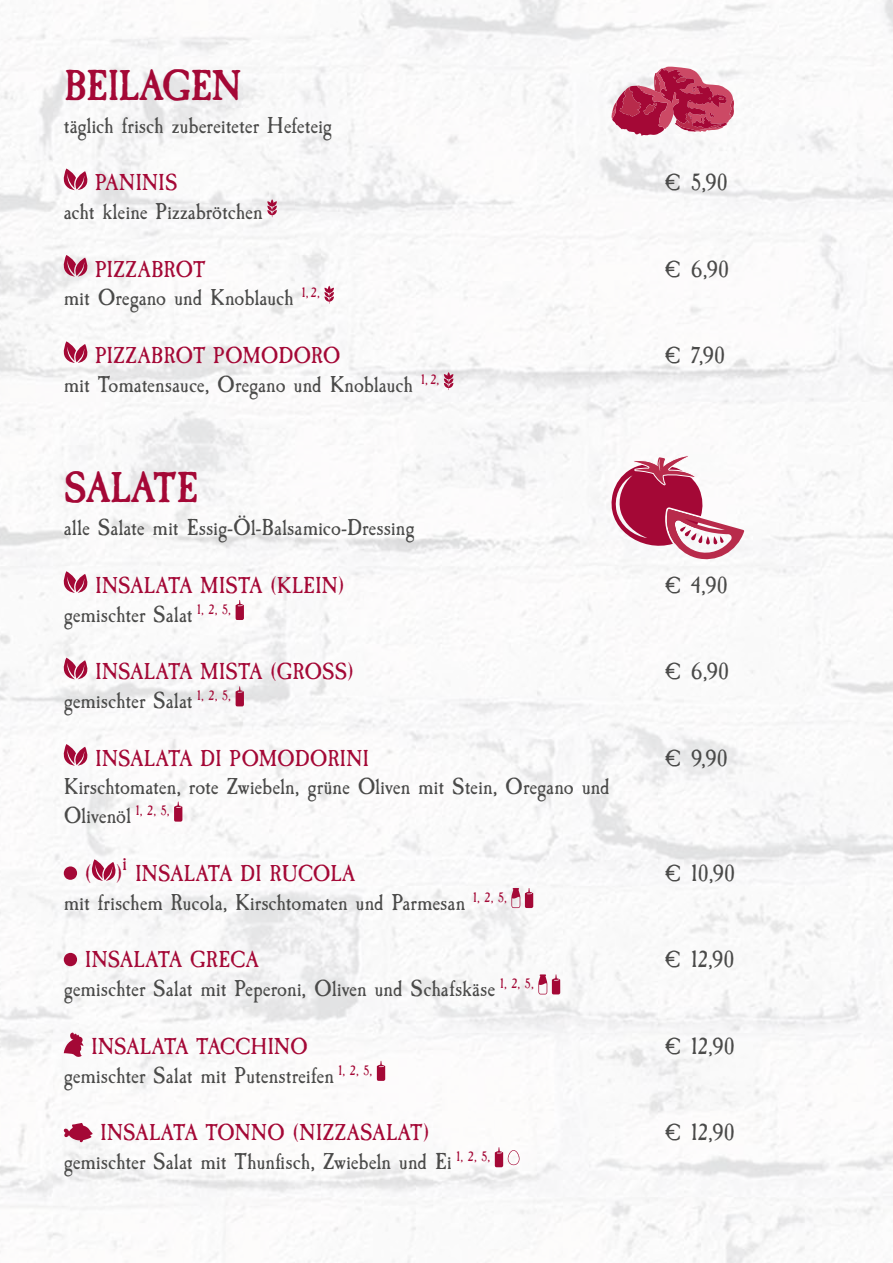
<style>
.page{position:relative;width:893px;height:1263px;background:#fff}
.page>*{position:absolute;margin:0;border:0;box-sizing:border-box;transform-origin:0 0}
.t1{font:700 45px "Caslon Antique";color:#a40836}
.t2{font:24px/28.8px "Caslon Antique";letter-spacing:-.005em;color:#4a4a49}
.t3{font:24px "Caslon Antique";color:#a40836}
</style>
<div class="page">
<svg style="left:62px;top:169px;width:27px;height:21px"></svg>
<svg style="left:267px;top:199px;width:10px;height:18px"></svg>
<svg style="left:62px;top:255px;width:27px;height:22px"></svg>
<svg style="left:324px;top:286px;width:10px;height:18px"></svg>
<svg style="left:62px;top:341px;width:27px;height:22px"></svg>
<svg style="left:444px;top:372px;width:9px;height:18px"></svg>
<svg style="left:62px;top:571px;width:27px;height:22px"></svg>
<svg style="left:236px;top:600px;width:8px;height:20px"></svg>
<svg style="left:62px;top:658px;width:27px;height:21px"></svg>
<svg style="left:236px;top:686px;width:8px;height:20px"></svg>
<svg style="left:62px;top:744px;width:27px;height:22px"></svg>
<svg style="left:174px;top:801px;width:8px;height:21px"></svg>
<svg style="left:64px;top:866px;width:13px;height:14px"></svg>
<svg style="left:90px;top:859px;width:27px;height:22px"></svg>
<svg style="left:511px;top:888px;width:22px;height:20px"></svg>
<svg style="left:64px;top:953px;width:13px;height:13px"></svg>
<svg style="left:538px;top:974px;width:22px;height:20px"></svg>
<svg style="left:64px;top:1032px;width:19px;height:25px"></svg>
<svg style="left:377px;top:1061px;width:8px;height:20px"></svg>
<svg style="left:63px;top:1123px;width:30px;height:19px"></svg>
<svg style="left:495px;top:1147px;width:25px;height:20px"></svg>
<svg style="left:603px;top:455px;width:141px;height:108px"></svg>
<svg style="left:611px;top:66px;width:123px;height:70px"></svg>
<h1 class="t1" style="left:64px;top:60px;width:179px">BEILAGEN</h1>
<p class="t2" style="left:64px;top:111px;width:270px">täglich frisch zubereiteter Hefeteig</p>
<p class="t3" style="left:95px;top:169px;width:84px">PANINIS</p>
<p class="t2" style="left:664px;top:169px;width:65px">C= 5,90</p>
<p class="t2" style="left:64px;top:198px;width:201px">acht kleine Pizzabrötchen</p>
<p class="t3" style="left:95px;top:255px;width:112px">PIZZABROT</p>
<p class="t2" style="left:665px;top:255px;width:66px">C= 6,90</p>
<p class="t2" style="left:64px;top:284px;width:258px">mit Oregano und Knoblauch <sup>1,</sup> <sup>2,</sup></p>
<p class="t3" style="left:95px;top:342px;width:247px">PIZZABROT POMODORO</p>
<p class="t2" style="left:665px;top:342px;width:62px">C= 7,90</p>
<p class="t2" style="left:64px;top:370px;width:377px">mit Tomatensauce, Oregano und Knoblauch <sup>1,</sup> <sup>2,</sup></p>
<h1 class="t1" style="left:64px;top:463px;width:135px">SALATE</h1>
<p class="t2" style="left:64px;top:514px;width:352px">alle Salate mit Essig-Öl-Balsamico-Dressing</p>
<p class="t3" style="left:95px;top:571px;width:251px">INSALATA MISTA (KLEIN)</p>
<p class="t2" style="left:665px;top:571px;width:65px">C= 4,90</p>
<p class="t2" style="left:64px;top:600px;width:169px">gemischter Salat <sup>1,</sup> <sup>2,</sup> <sup>5,</sup></p>
<p class="t3" style="left:95px;top:658px;width:260px">INSALATA MISTA (GROSS)</p>
<p class="t2" style="left:665px;top:658px;width:66px">C= 6,90</p>
<p class="t2" style="left:64px;top:687px;width:169px">gemischter Salat <sup>1,</sup> <sup>2,</sup> <sup>5,</sup></p>
<p class="t3" style="left:95px;top:744px;width:276px">INSALATA DI POMODORINI</p>
<p class="t2" style="left:665px;top:744px;width:65px">C= 9,90</p>
<p class="t2" style="left:64px;top:773px;width:548px">Kirschtomaten, rote Zwiebeln, grüne Oliven mit Stein, Oregano und<br>Olivenöl <sup>1,</sup> <sup>2,</sup> <sup>5,</sup></p>
<p class="t3" style="left:122px;top:849px;width:7px">i</p>
<p class="t3" style="left:85px;top:859px;width:39px">( )</p>
<p class="t3" style="left:135px;top:859px;width:222px">INSALATA DI RUCOLA</p>
<p class="t2" style="left:665px;top:859px;width:72px">C= 10,90</p>
<p class="t2" style="left:64px;top:888px;width:445px">mit frischem Rucola, Kirschtomaten und Parmesan <sup>1,</sup> <sup>2,</sup> <sup>5,</sup></p>
<p class="t3" style="left:85px;top:946px;width:175px">INSALATA GRECA</p>
<p class="t2" style="left:665px;top:946px;width:72px">C= 12,90</p>
<p class="t2" style="left:64px;top:975px;width:472px">gemischter Salat mit Peperoni, Oliven und Schafskäse <sup>1,</sup> <sup>2,</sup> <sup>5,</sup></p>
<p class="t3" style="left:91px;top:1032px;width:218px">INSALATA TACCHINO</p>
<p class="t2" style="left:665px;top:1032px;width:72px">C= 12,90</p>
<p class="t2" style="left:64px;top:1061px;width:310px">gemischter Salat mit Putenstreifen <sup>1,</sup> <sup>2,</sup> <sup>5,</sup></p>
<p class="t3" style="left:100px;top:1119px;width:331px">INSALATA TONNO (NIZZASALAT)</p>
<p class="t2" style="left:665px;top:1119px;width:72px">C= 12,90</p>
<p class="t2" style="left:64px;top:1147px;width:428px">gemischter Salat mit Thunfisch, Zwiebeln und Ei <sup>1,</sup> <sup>2,</sup> <sup>5,</sup></p>
</div>
